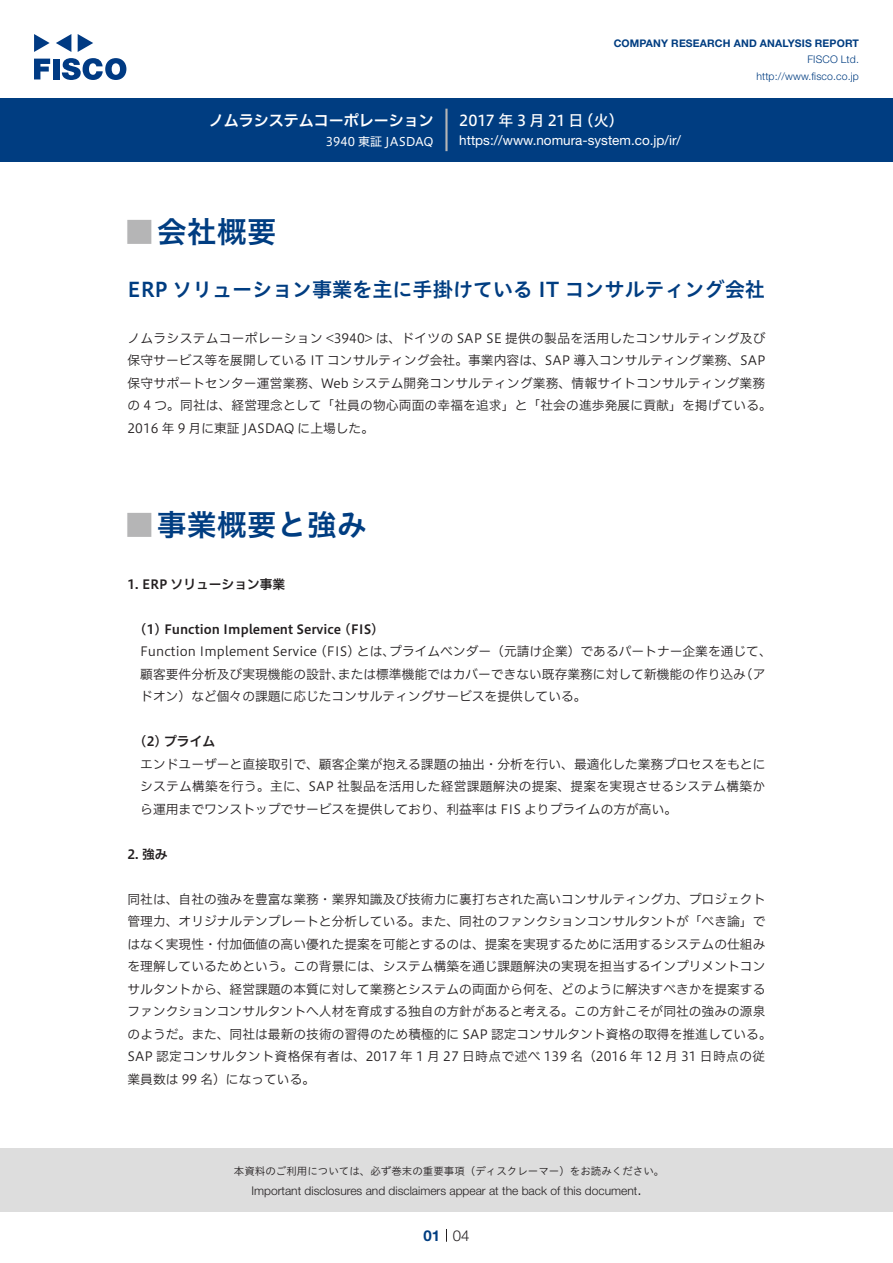
<style>
.page{position:relative;width:893px;height:1263px;background:#fff}
.page>*{position:absolute;margin:0;border:0;box-sizing:border-box;transform-origin:0 0}
.t1{font:30px "Hiragino UD Sans Std N W6";color:#003d81}
.t2{font:700 24px "Koz Go Pro";color:#b5b5b6}
.中タイトル{font:20.25px "Hiragino UD Sans Std W6";letter-spacing:-.01em;color:#003d81}
.t3{font:15px "Hiragino UD Sans F Std N W6";color:#fff}
.t4{font:15px "Hiragino UD Sans F Std N W5";letter-spacing:.175em;color:#fff}
.t5{font:300 15px "Helvetica Neue LT Std";color:#231f20}
.t6{font:700 15px "Helvetica Neue LT Std";color:#003d81}
.t7{font:13.5px "Helvetica Neue LT Std";color:#fff}
.本文{font:12.75px/22.5px "Hiragino UD Sans F Std N W3";color:#231f20}
.本文3mm{font:12.75px/22.5px "Hiragino UD Sans F Std N W3";color:#231f20}
.小タイトル3mm{font:12.75px "Hiragino UD Sans F Std N W6";color:#231f20}
.小タイトル{font:12.75px "Hiragino UD Sans F Std N W6";color:#231f20}
.t8{font:300 12px "Helvetica Neue LT Std";color:#231f20}
.t9{font:12px "Hiragino UD Sans F Std N W4";color:#fff}
.t10{font:10.5px "Hiragino UD Sans Std W3";color:#231f20}
.t11{font:700 10.5px "Helvetica Neue LT Std";letter-spacing:.015em;color:#003d81}
.t12{font:300 10.5px/16.5px "Helvetica Neue LT Std";letter-spacing:.015em;color:#003d81;text-align:right}
</style>
<div class="page">
<div style="left:0;top:1148px;width:893px;height:64px;background:#ddd"></div>
<svg style="left:34px;top:59px;width:16px;height:20px"></svg>
<div style="left:53px;top:59px;width:6px;height:20px;background:#003a83"></div>
<svg style="left:62px;top:58px;width:64px;height:22px"></svg>
<svg style="left:34px;top:34px;width:16px;height:18px"></svg>
<svg style="left:78px;top:34px;width:15px;height:18px"></svg>
<svg style="left:56px;top:34px;width:15px;height:18px"></svg>
<div style="left:0;top:98px;width:893px;height:64px;background:#003d81"></div>
<hr style="left:445px;top:109px;width:3px;height:42px;background:#b5b5b6">
<svg style="left:446px;top:1229px;width:1px;height:13px"></svg>
<p class="t3" style="left:209px;top:109px;width:227px">ノムラシステムコーポレーション</p>
<p class="t9" style="left:326px;top:132px;width:109px">3940 東証 JASDAQ</p>
<p class="t11" style="left:614px;top:37px;width:247px">COMPANY RESEARCH AND ANALYSIS REPORT</p>
<p class="t12" style="left:756px;top:51px;width:104px">FISCO Ltd. http://www.fisco.co j p.</p>
<p class="t4" style="left:459px;top:109px;width:126px">2017年3月21日</p>
<p class="t4" style="left:579px;top:109px;width:47px">（火(</p>
<p class="t7" style="left:459px;top:132px;width:223px">https://www.nomura-system. c o j p. /i r/</p>
<p class="t1" style="left:157px;top:209px;width:121px">会社概要</p>
<p class="t2" style="left:128px;top:217px;width:25px">█</p>
<p class="中タイトル" style="left:127px;top:274px;width:639px">ERP ソリューション事業を主に手掛けている IT コンサルティング会社</p>
<p class="本文" style="left:128px;top:326px;width:646px">ノムラシステムコーポレーション &lt;3940&gt; は、ドイツの SAP SE 提供の製品を活用したコンサルティング及び保守サービス等を展開している IT コンサルティング会社。事業内容は、SAP 導入コンサルティング業務、SAP保守サポートセンター運営業務、Web システム開発コンサルティング業務、情報サイトコンサルティング業務の 4 つ。同社は、経営理念として「社員の物心両面の幸福を追求」と「社会の進歩発展に貢献」を掲げている。2016 年 9 月に東証 JASDAQ に上場した。</p>
<p class="t1" style="left:157px;top:502px;width:211px">事業概要と強み</p>
<p class="t2" style="left:128px;top:510px;width:25px">█</p>
<p class="小タイトル" style="left:128px;top:574px;width:159px">1. ERP ソリューション事業</p>
<p class="小タイトル3mm" style="left:140px;top:619px;width:239px">1( ) Function Implement Service (FIS(</p>
<p class="本文3mm" style="left:389px;top:639px;width:384px">プライムベンダー（元請け企業）であるパートナー企業を通じて、</p>
<p class="本文3mm" style="left:140px;top:639px;width:256px">Function Implement Service (FIS) とは、</p>
<p class="本文3mm" style="left:140px;top:662px;width:448px">顧客要件分析及び実現機能の設計、<br>ドオン）など個々の課題に応じたコンサルティングサービスを提供している。</p>
<p class="小タイトル3mm" style="left:140px;top:732px;width:76px">2( ) プライム</p>
<p class="本文3mm" style="left:140px;top:752px;width:627px;text-align:justify">エンドユーザーと直接取引で、顧客企業が抱える課題の抽出・分析を行い、最適化した業務プロセスをもとにシステム構築を行う。主に、SAP 社製品を活用した経営課題解決の提案、提案を実現させるシステム構築から運用までワンストップでサービスを提供しており、利益率は FIS よりプライムの方が高い。</p>
<p class="小タイトル" style="left:128px;top:844px;width:42px">2. 強み</p>
<p class="本文" style="left:128px;top:887px;width:646px">同社は、自社の強みを豊富な業務・業界知識及び技術力に裏打ちされた高いコンサルティング力、プロジェクト管理力、オリジナルテンプレートと分析している。また、同社のファンクションコンサルタントが「べき論」ではなく実現性・付加価値の高い優れた提案を可能とするのは、提案を実現するために活用するシステムの仕組みを理解しているためという。この背景には、システム構築を通じ課題解決の実現を担当するインプリメントコンサルタントから、経営課題の本質に対して業務とシステムの両面から何を、どのように解決すべきかを提案するファンクションコンサルタントへ人材を育成する独自の方針があると考える。この方針こそが同社の強みの源泉のようだ。また、同社は最新の技術の習得のため積極的に SAP 認定コンサルタント資格の取得を推進している。SAP 認定コンサルタント資格保有者は、2017 年 1 月 27 日時点で述べ 139 名（2016 年 12 月 31 日時点の従業員数は 99 名）になっている。</p>
<p class="本文3mm" style="left:338px;top:662px;width:409px">または標準機能ではカバーできない既存業務に対して新機能の作り込み</p>
<p class="本文3mm" style="left:740px;top:662px;width:27px">（ア</p>
<p class="t10" style="left:234px;top:1163px;width:432px">本資料のご利用については、必ず巻末の重要事項（ディスクレーマー）をお読みください。</p>
<p class="t5" style="left:637px;top:1180px;width:6px">.</p>
<p class="t8" style="left:251px;top:1183px;width:387px">Important disclosures and disclaimers appear at the back of this document</p>
<p class="t6" style="left:423px;top:1226px;width:18px">01</p>
<p class="t5" style="left:453px;top:1226px;width:18px">04</p>
</div>
